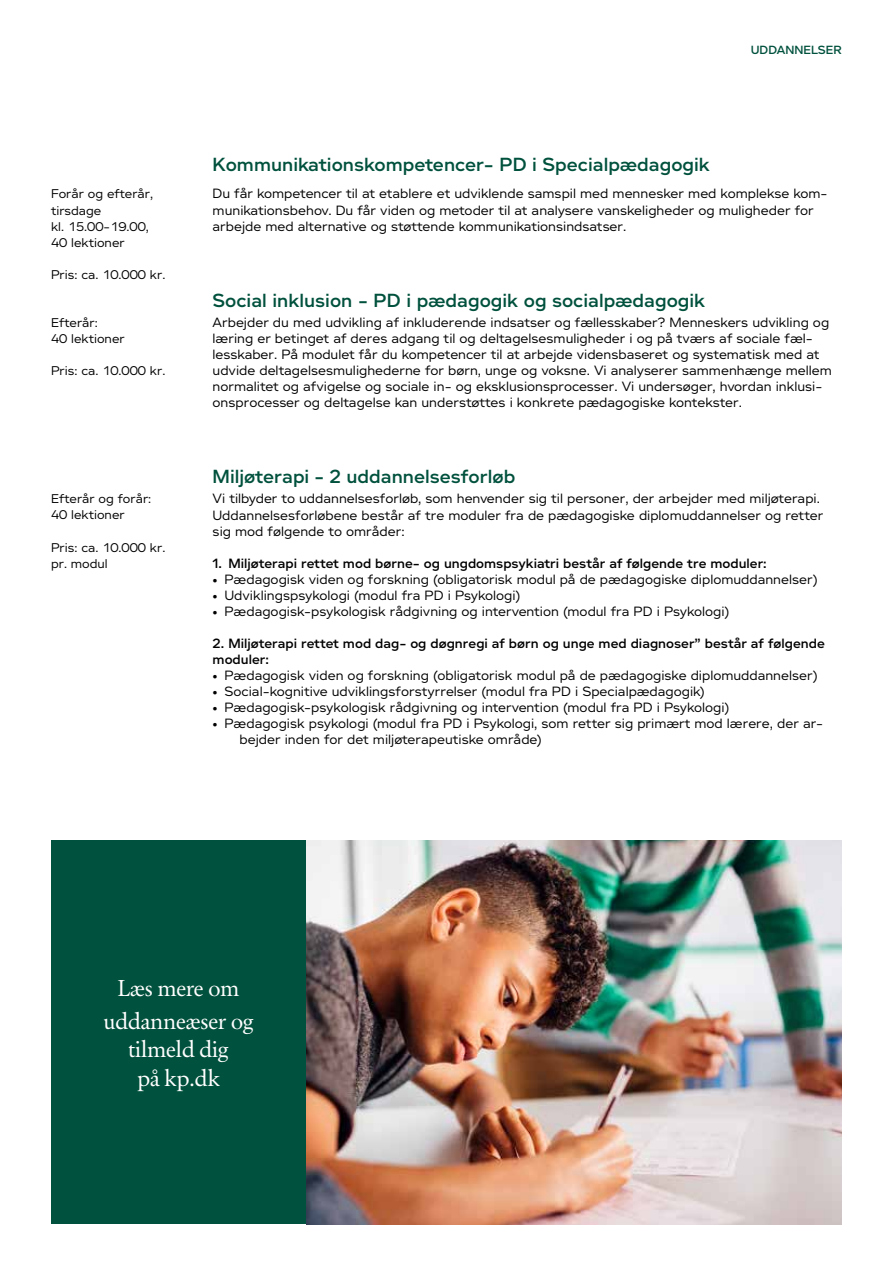
<style>
.page{position:relative;width:893px;height:1263px;background:#fff}
.page>*{position:absolute;margin:0;border:0;box-sizing:border-box;transform-origin:0 0}
.t1{font:24px/33px "Primo Serif";color:#fff;text-align:center}
.t2{font:600 18px "No 5";color:#00513d}
.t3{font:12.75px/16px "No 5";color:#000}
.t4{font:600 12.75px/16px "No 5";color:#000}
.t5{font:12px/16px "No 5";color:#000}
.t6{font:600 11.25px "No 5";color:#00513d}
</style>
<div class="page">
<div style="left:51px;top:840px;width:255px;height:384px;background:#00513d"></div>
<img style="left:306px;top:840px;width:536px;height:384px">
<p class="t5" style="left:51px;top:186px;width:104px">Forår og efterår, tirsdage<br>kl. 15.00-19.00,<br>40 lektioner</p>
<p class="t5" style="left:51px;top:266px;width:116px">Pris: ca. 10.000 kr.</p>
<p class="t5" style="left:51px;top:314px;width:75px">Efterår:<br>40 lektioner</p>
<p class="t5" style="left:51px;top:362px;width:116px">Pris: ca. 10.000 kr.</p>
<p class="t5" style="left:51px;top:491px;width:102px">Efterår og forår:<br>40 lektioner</p>
<p class="t5" style="left:51px;top:539px;width:116px">Pris: ca. 10.000 kr. pr. modul</p>
<p class="t6" style="left:751px;top:41px;width:93px">UDDANNELSER</p>
<h2 class="t2" style="left:213px;top:151px;width:499px">Kommunikationskompetencer- PD i Specialpædagogik</h2>
<p class="t3" style="left:213px;top:185px;width:616px">Du får kompetencer til at etablere et udviklende samspil med mennesker med komplekse kom&shy;munikationsbehov. Du får viden og metoder til at analysere vanskeligheder og muligheder for arbejde med alternative og støttende kommunikationsindsatser.</p>
<h2 class="t2" style="left:213px;top:286px;width:494px">Social inklusion - PD i pædagogik og socialpædagogik</h2>
<p class="t3" style="left:213px;top:314px;width:621px">Arbejder du med udvikling af inkluderende indsatser og fællesskaber? Menneskers udvikling og læring er betinget af deres adgang til og deltagelsesmuligheder i og på tværs af sociale fæl&shy;lesskaber. På modulet får du kompetencer til at arbejde vidensbaseret og systematisk med at udvide deltagelsesmulighederne for børn, unge og voksne. Vi analyserer sammenhænge mellem normalitet og afvigelse og sociale in- og eksklusionsprocesser. Vi undersøger, hvordan inklusi&shy;onsprocesser og deltagelse kan understøttes i konkrete pædagogiske kontekster.</p>
<h2 class="t2" style="left:213px;top:463px;width:304px">Miljøterapi – 2 uddannelsesforløb</h2>
<p class="t3" style="left:213px;top:490px;width:612px">Vi tilbyder to uddannelsesforløb, som henvender sig til personer, der arbejder med miljøterapi.<br>Uddannelsesforløbene består af tre moduler fra de pædagogiske diplomuddannelser og retter sig mod følgende to områder:</p>
<p class="t4" style="left:213px;top:554px;width:556px">1. Miljøterapi rettet mod børne- og ungdomspsykiatri består af følgende tre moduler:</p>
<p class="t3" style="left:213px;top:571px;width:606px">• Pædagogisk viden og forskning (obligatorisk modul på de pædagogiske diplomuddannelser)</p>
<p class="t3" style="left:213px;top:587px;width:309px">• Udviklingspsykologi (modul fra PD i Psykologi)</p>
<p class="t3" style="left:213px;top:603px;width:518px">• Pædagogisk-psykologisk rådgivning og intervention (modul fra PD i Psykologi)</p>
<p class="t4" style="left:213px;top:635px;width:614px">2. Miljøterapi rettet mod dag- og døgnregi af børn og unge med diagnoser” består af følgende moduler:</p>
<p class="t3" style="left:213px;top:667px;width:606px">• Pædagogisk viden og forskning (obligatorisk modul på de pædagogiske diplomuddannelser)</p>
<p class="t3" style="left:213px;top:683px;width:494px">• Social-kognitive udviklingsforstyrrelser (modul fra PD i Specialpædagogik)</p>
<p class="t3" style="left:213px;top:699px;width:518px">• Pædagogisk-psykologisk rådgivning og intervention (modul fra PD i Psykologi)</p>
<p class="t3" style="left:240px;top:715px;width:585px;text-indent:-27px">• Pædagogisk psykologi (modul fra PD i Psykologi, som retter sig primært mod lærere, der ar&shy;bejder inden for det miljøterapeutiske område)</p>
<h1 class="t1" style="left:104px;top:970px;width:151px">Læs mere om uddanneæser og</h1>
<h1 class="t1" style="left:129px;top:1034px;width:102px;line-height:28.8px">tilmeld dig på kp.dk</h1>
</div>
